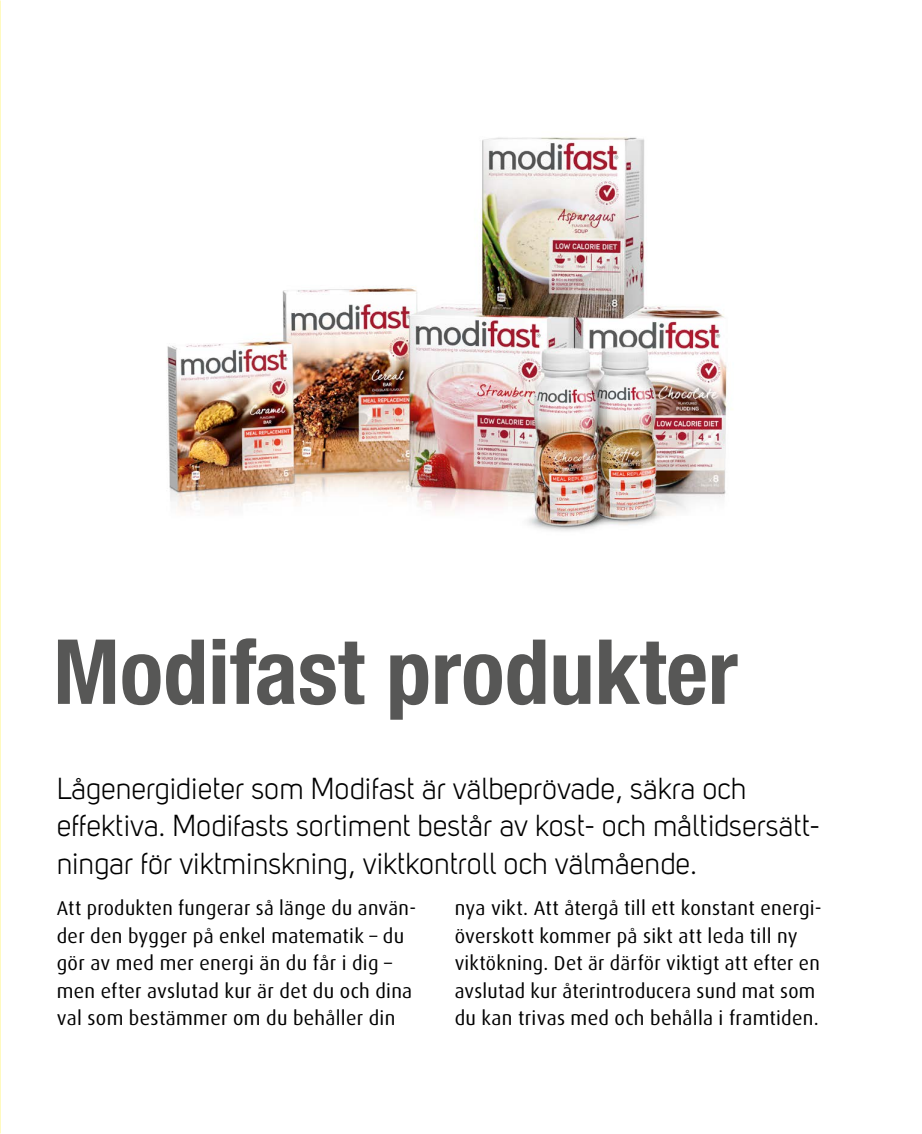
<style>
.page{position:relative;width:922px;height:1134px;background:#fff}
.page>*{position:absolute;margin:0;border:0;box-sizing:border-box;transform-origin:0 0}
._1__Rubbe_1_helv_bol{font:700 condensed 90px "Helvetica Neue";color:#575756}
.Ingress_Uni_sans_boo{font:30px/37.5px "Uni Sans Book";color:#000}
._2__Dax_reg_8_11_bas{font:20px/27.5px "Dax";letter-spacing:.015em;color:#000}
</style>
<div class="page">
<img style="left:0;top:0;width:1px;height:1134px">
<img style="left:166px;top:137px;width:567px;height:394px">
<p class="_1__Rubbe_1_helv_bol" style="left:53px;top:617px;width:686px">Modifast produkter</p>
<p class="Ingress_Uni_sans_boo" style="left:57px;top:769px;width:764px">Lågenergidieter som Modifast är välbeprövade, säkra och effektiva. Modifasts sortiment består av kost- och måltidsersätt&shy;ningar för viktminskning, viktkontroll och välmående.</p>
<p class="_2__Dax_reg_8_11_bas" style="left:57px;top:895px;width:361px">Att produkten fungerar så länge du använ&shy;der den bygger på enkel matematik – du gör av med mer energi än du får i dig – men efter avslutad kur är det du och dina val som bestämmer om du behåller din</p>
<p class="_2__Dax_reg_8_11_bas" style="left:454px;top:895px;width:368px">nya vikt. Att återgå till ett konstant energi&shy;överskott kommer på sikt att leda till ny viktökning. Det är därför viktigt att efter en avslutad kur återintroducera sund mat som du kan trivas med och behålla i framtiden.</p>
</div>
